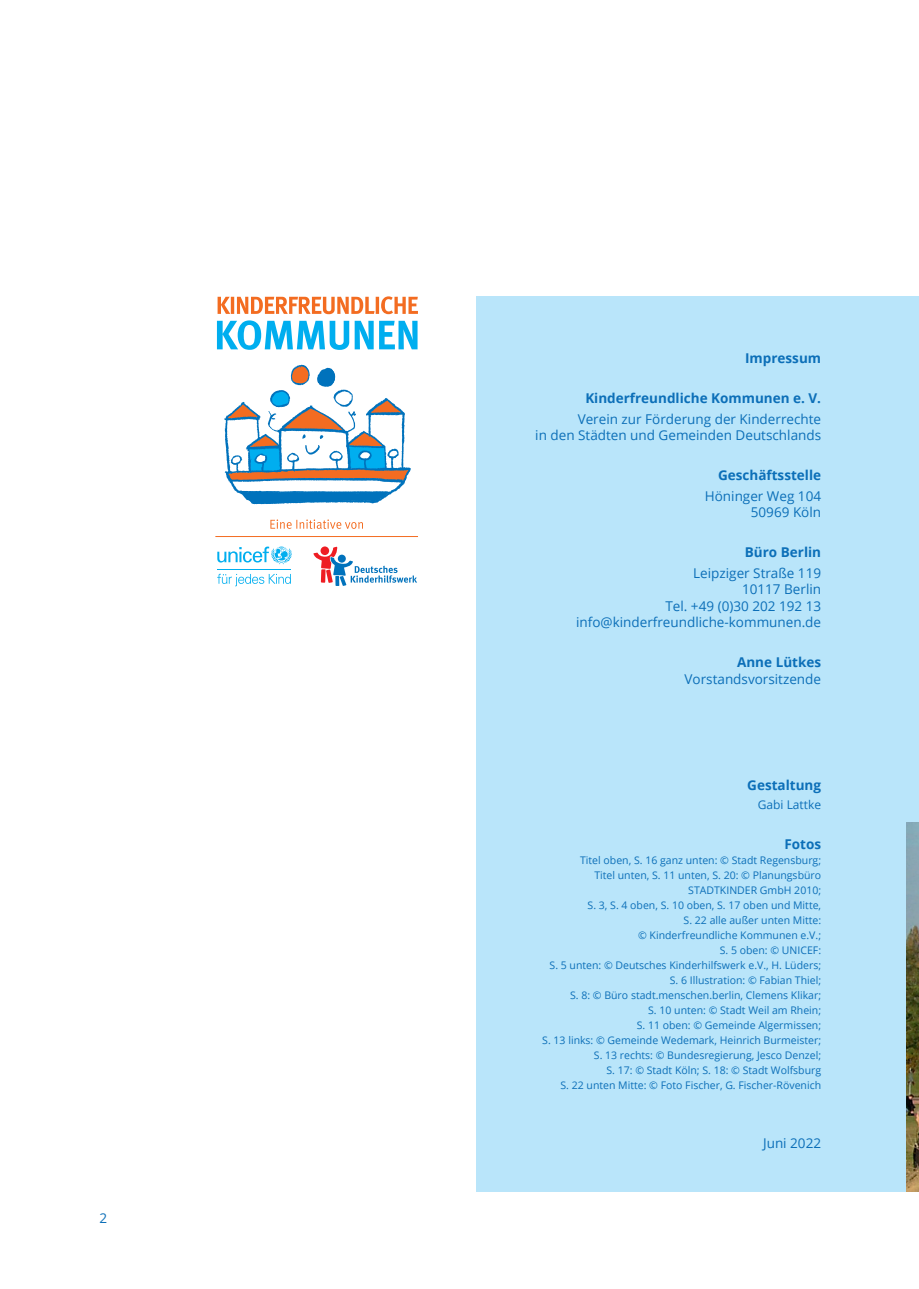
<style>
.page{position:relative;width:919px;height:1289px;background:#fff}
.page>*{position:absolute;margin:0;border:0;box-sizing:border-box;transform-origin:0 0}
.t1{font:13.5px/16.5px "Open Sans";color:#0c6fb8;text-align:right}
.t2{font:700 13.5px "Open Sans";color:#0c6fb8}
.t3{font:12px "Open Sans";color:#0c6fb8}
.t4{font:10.5px/15px "Open Sans";color:#0c6fb8;text-align:right}
</style>
<div class="page">
<div style="left:476px;top:296px;width:442px;height:895px;background:#b9e5fa"></div>
<img style="left:906px;top:822px;width:12px;height:369px">
<svg style="left:224px;top:365px;width:187px;height:139px"></svg>
<svg style="left:217px;top:320px;width:200px;height:30px"></svg>
<svg style="left:217px;top:296px;width:201px;height:18px"></svg>
<hr style="left:215px;top:536px;width:203px;height:1px;background:#f36c21">
<svg style="left:270px;top:519px;width:93px;height:10px"></svg>
<svg style="left:313px;top:546px;width:104px;height:40px"></svg>
<svg style="left:217px;top:574px;width:74px;height:12px"></svg>
<svg style="left:217px;top:546px;width:75px;height:18px"></svg>
<hr style="left:217px;top:569px;width:74px;height:1px;background:#00aeef">
<p class="t1" style="left:99px;top:1209px;width:9px">2</p>
<p class="t2" style="left:745px;top:348px;width:77px">Impressum</p>
<p class="t2" style="left:585px;top:388px;width:237px">Kinderfreundliche Kommunen e. V.</p>
<p class="t1" style="left:535px;top:410px;width:287px">Verein zur Förderung der Kinderrechte<br>in den Städten und Gemeinden Deutschlands</p>
<p class="t2" style="left:718px;top:465px;width:104px">Geschäftsstelle</p>
<p class="t1" style="left:704px;top:487px;width:118px">Höninger Weg 104<br>50969 Köln</p>
<p class="t2" style="left:744px;top:542px;width:78px">Büro Berlin</p>
<p class="t1" style="left:576px;top:564px;width:246px">Leipziger Straße 119<br>10117 Berlin<br>Tel. +49 (0)30 202 192 13 info@kinderfreundliche-kommunen.de</p>
<p class="t2" style="left:737px;top:653px;width:85px">Anne Lütkes</p>
<p class="t1" style="left:684px;top:670px;width:138px">Vorstandsvorsitzende</p>
<p class="t2" style="left:747px;top:775px;width:75px">Gestaltung</p>
<p class="t3" style="left:757px;top:796px;width:65px">Gabi Lattke</p>
<p class="t2" style="left:784px;top:834px;width:38px">Fotos</p>
<p class="t4" style="left:542px;top:852px;width:280px">Titel oben, S. 16 ganz unten: © Stadt Regensburg;<br>Titel unten, S. 11 unten, S. 20: © Planungsbüro STADTKINDER GmbH 2010;<br>S. 3, S. 4 oben, S. 10 oben, S. 17 oben und Mitte,<br>S. 22 alle außer unten Mitte:<br>© Kinderfreundliche Kommunen e.V.;<br>S. 5 oben: © UNICEF:<br>S. 5 unten: © Deutsches Kinderhilfswerk e.V., H. Lüders; S. 6 Illustration: © Fabian Thiel;<br>S. 8: © Büro stadt.menschen.berlin, Clemens Klikar;<br>S. 10 unten: © Stadt Weil am Rhein;<br>S. 11 oben: © Gemeinde Algermissen;<br>S. 13 links: © Gemeinde Wedemark, Heinrich Burmeister; S. 13 rechts: © Bundesregierung, Jesco Denzel;<br>S. 17: © Stadt Köln; S. 18: © Stadt Wolfsburg<br>S. 22 unten Mitte: © Foto Fischer, G. Fischer-Rövenich</p>
<p class="t1" style="left:763px;top:1134px;width:59px">Juni 2022</p>
</div>
